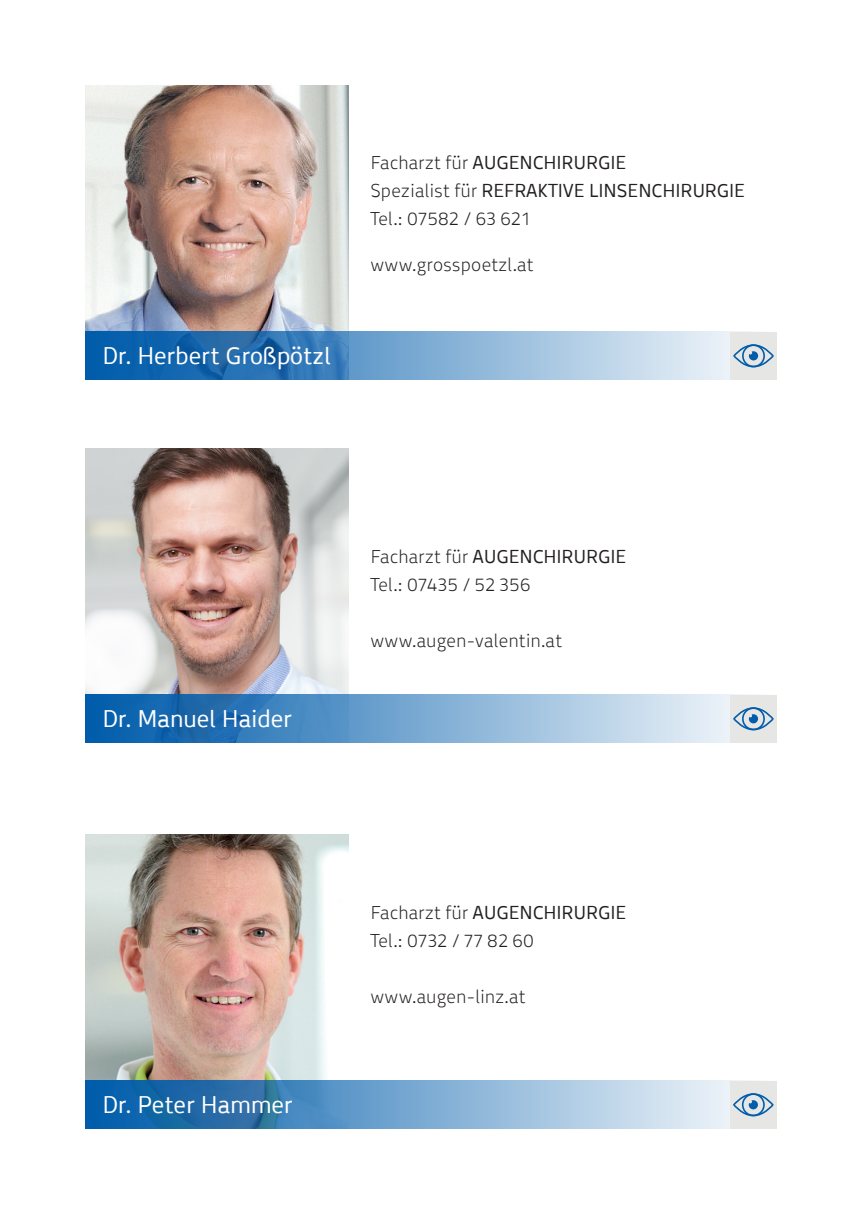
<style>
.page{position:relative;width:862px;height:1214px;background:#fff}
.page>*{position:absolute;margin:0;border:0;box-sizing:border-box;transform-origin:0 0}
.t1{font:24px "pkdregular";color:#fff}
.t2{font:18.6px "pkdregular";color:#231f20}
.t3{font:18.6px "pkdlight";color:#231f20}
.s1{font-family:"pkdlight"}
</style>
<div class="page">
<img style="left:85px;top:85px;width:263px;height:246px">
<svg style="left:85px;top:331px;width:668px;height:49px;background:#6da0cc"></svg>
<img style="left:85px;top:448px;width:263px;height:246px">
<svg style="left:85px;top:694px;width:645px;height:48px;background:#71a3ce"></svg>
<div style="left:730px;top:332px;width:47px;height:48px;background:#e6e7e5"></div>
<div style="left:733px;top:344px;width:40px;height:23px;border:2px solid #015dab;border-radius:50%"></div>
<div style="left:742px;top:344px;width:23px;height:23px;border:2px solid #015dab;border-radius:50%"></div>
<svg style="left:749px;top:351px;width:9px;height:9px"></svg>
<div style="left:730px;top:694px;width:47px;height:48px;background:#e6e7e5"></div>
<div style="left:733px;top:707px;width:40px;height:23px;border:2px solid #015dab;border-radius:50%"></div>
<div style="left:742px;top:707px;width:23px;height:23px;border:2px solid #015dab;border-radius:50%"></div>
<svg style="left:749px;top:714px;width:9px;height:9px"></svg>
<img style="left:85px;top:834px;width:263px;height:246px">
<svg style="left:85px;top:1080px;width:645px;height:48px;background:#72a3cc"></svg>
<div style="left:730px;top:1080px;width:47px;height:48px;background:#e6e7e5"></div>
<div style="left:733px;top:1093px;width:40px;height:23px;border:2px solid #015dab;border-radius:50%"></div>
<div style="left:742px;top:1093px;width:23px;height:23px;border:2px solid #015dab;border-radius:50%"></div>
<svg style="left:749px;top:1100px;width:9px;height:9px"></svg>
<p class="t1" style="left:102px;top:338px;width:230px">Dr. Herbert Großpötzl</p>
<p class="t2" style="left:370px;top:149px;width:258px"><span class="s1">Facharzt für</span> AUGENCHIRURGIE</p>
<p class="t2" style="left:370px;top:177px;width:376px"><span class="s1">Spezialist für</span> REFRAKTIVE LINSENCHIRURGIE</p>
<p class="t3" style="left:370px;top:205px;width:161px">Tel.: 07582 / 63 621</p>
<p class="t3" style="left:370px;top:251px;width:165px">www.grosspoetzl.at</p>
<p class="t1" style="left:102px;top:701px;width:191px">Dr. Manuel Haider</p>
<p class="t1" style="left:102px;top:1087px;width:192px">Dr. Peter Hammer</p>
<p class="t2" style="left:370px;top:543px;width:258px"><span class="s1">Facharzt für</span> AUGENCHIRURGIE</p>
<p class="t3" style="left:370px;top:571px;width:162px">Tel.: 07435 / 52 356</p>
<p class="t3" style="left:370px;top:627px;width:194px">www.augen-valentin.at</p>
<p class="t2" style="left:370px;top:899px;width:258px"><span class="s1">Facharzt für</span> AUGENCHIRURGIE</p>
<p class="t3" style="left:370px;top:927px;width:166px">Tel.: 0732 / 77 82 60</p>
<p class="t3" style="left:370px;top:983px;width:157px">www.augen-linz.at</p>
</div>
